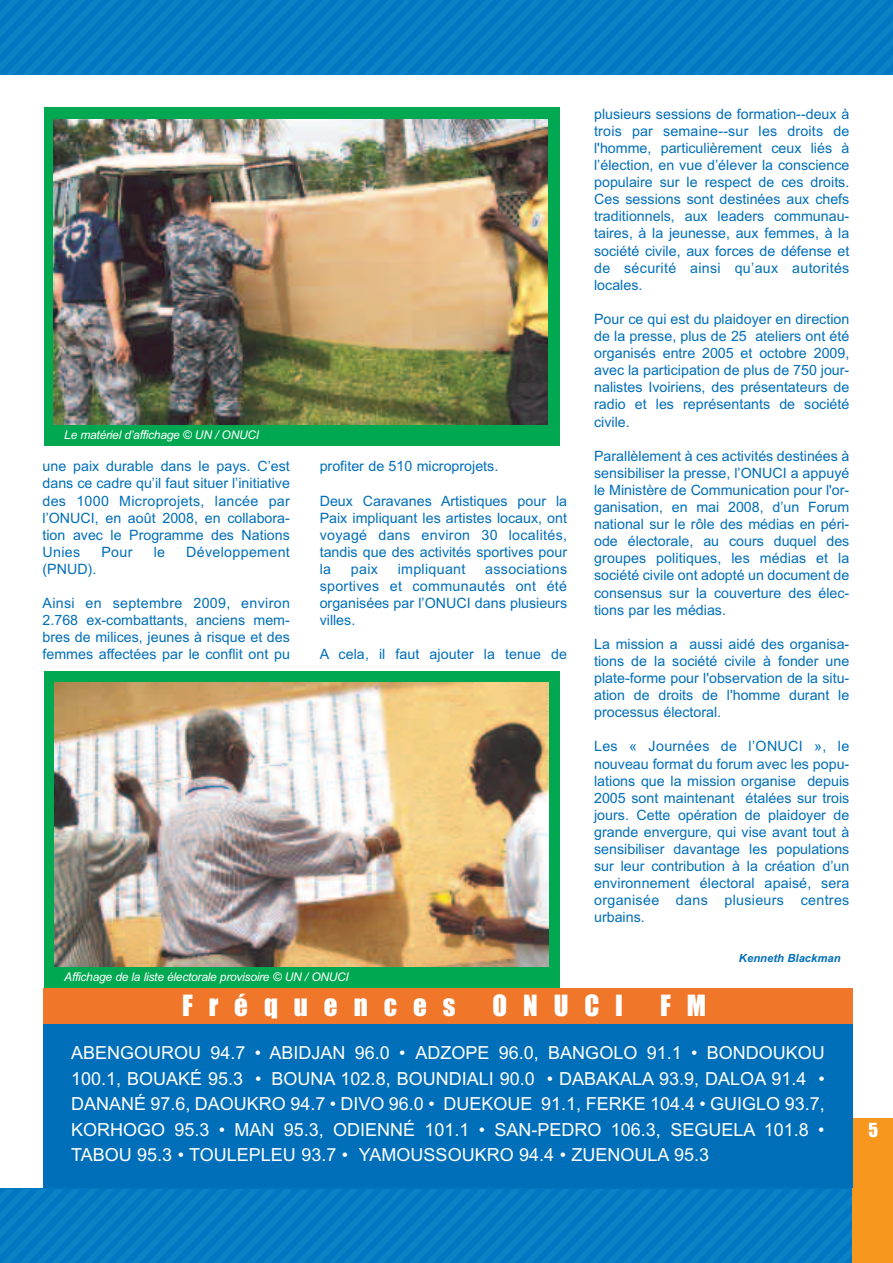
<style>
.page{position:relative;width:893px;height:1263px;background:#fff}
.page>*{position:absolute;margin:0;border:0;box-sizing:border-box;transform-origin:0 0}
.t1{font:27px "Impact";letter-spacing:.59em;color:#fff}
.t2{font:18px/25.5px "Arial";color:#fff;text-align:justify}
.t3{font:18px "Impact";color:#fff}
.t4{font:14.25px/17.1px "Arial";color:#006fba;text-align:justify}
.t5{font:14.25px "Arial";letter-spacing:.02em;color:#006fba}
.t6{font:italic 12px "Arial";letter-spacing:-.02em;color:#fff}
.t7{font:italic 700 11.25px "Arial";color:#006fba}
</style>
<div class="page">
<div style="left:0;top:1189px;width:852px;height:74px;background:#057bc2"></div>
<div style="left:0;top:0;width:893px;height:74px;background:#057cc2"></div>
<div style="left:852px;top:1118px;width:41px;height:145px;background:#f7971d"></div>
<div style="left:44px;top:108px;width:515px;height:338px;background:#00a851"></div>
<img style="left:53px;top:119px;width:495px;height:305px">
<div style="left:44px;top:671px;width:515px;height:317px;background:#00a851"></div>
<img style="left:54px;top:682px;width:495px;height:285px">
<div style="left:43px;top:991px;width:809px;height:197px;background:#006fba"></div>
<div style="left:43px;top:988px;width:809px;height:36px;background:#f07729"></div>
<p class="t6" style="left:64px;top:428px;width:196px">Le matériel d’affichage © UN / ONUCI</p>
<p class="t4" style="left:43px;top:458px;width:249px">une paix durable dans le pays. C’est dans ce cadre qu’il faut situer l’initiative des 1000 Microprojets, lancée par l’ONUCI, en août 2008, en collabora&shy;tion avec le Programme des Nations Unies</p>
<p class="t4" style="left:101px;top:543px;width:33px">Pour</p>
<p class="t4" style="left:154px;top:543px;width:13px">le</p>
<p class="t5" style="left:186px;top:544px;width:105px">Développement</p>
<p class="t4" style="left:43px;top:560px;width:55px">(PNUD).</p>
<p class="t4" style="left:43px;top:595px;width:249px">Ainsi en septembre 2009, environ 2.768 ex-combattants, anciens mem&shy;bres de milices, jeunes à risque et des femmes affectées par le conflit ont pu</p>
<p class="t4" style="left:320px;top:458px;width:180px">profiter de 510 microprojets.</p>
<p class="t4" style="left:320px;top:492px;width:249px">Deux Caravanes Artistiques pour la Paix impliquant les artistes locaux, ont voyagé dans environ 30 localités, tandis que des activités sportives pour la</p>
<p class="t4" style="left:320px;top:560px;width:249px;text-indent:165px">associations sportives et communautés ont été organisées par l’ONUCI dans plusieurs villes.</p>
<p class="t4" style="left:320px;top:646px;width:249px">A cela, il faut ajouter la tenue de</p>
<p class="t4" style="left:351px;top:560px;width:29px">paix</p>
<p class="t5" style="left:398px;top:561px;width:69px">impliquant</p>
<p class="t6" style="left:64px;top:970px;width:286px">Affichage de la liste électorale provisoire © UN / ONUCI</p>
<p class="t4" style="left:594px;top:105px;width:257px">plusieurs sessions de formation--deux à trois par semaine--sur les droits de l'homme, particulièrement ceux liés à l’élection, en vue d’élever la conscience populaire sur le respect de ces droits.<br>Ces sessions sont destinées aux chefs traditionnels, aux leaders communau&shy;taires, à la jeunesse, aux femmes, à la société civile, aux forces de défense et de sécurité ainsi qu’aux autorités locales.</p>
<p class="t4" style="left:594px;top:310px;width:257px">Pour ce qui est du plaidoyer en direction de la presse, plus de 25 ateliers ont été organisés entre 2005 et octobre 2009, avec la participation de plus de 750 jour&shy;nalistes Ivoiriens, des présentateurs de radio et les représentants de société civile.</p>
<p class="t4" style="left:594px;top:447px;width:257px">Parallèlement à ces activités destinées à sensibiliser la presse, l’ONUCI a appuyé le Ministère de Communication pour l'or&shy;ganisation, en mai 2008, d’un Forum national sur le rôle des médias en péri&shy;ode électorale, au cours duquel des groupes politiques, les médias et la société civile ont adopté un document de consensus sur la couverture des élec&shy;tions par les médias.</p>
<p class="t4" style="left:594px;top:635px;width:257px">La mission a aussi aidé des organisa&shy;tions de la société civile à fonder une plate-forme pour l'observation de la situ&shy;ation de droits de l'homme durant le processus électoral.</p>
<p class="t4" style="left:594px;top:738px;width:257px">Les « Journées de l’ONUCI », le nouveau format du forum avec les popu&shy;lations que la mission organise depuis 2005 sont maintenant étalées sur trois jours. Cette opération de plaidoyer de grande envergure, qui vise avant tout à sensibiliser davantage les populations sur leur contribution à la création d’un environnement électoral apaisé, sera organisée dans plusieurs centres urbains.</p>
<p class="t7" style="left:739px;top:952px;width:103px">Kenneth Blackman</p>
<h1 class="t1" style="left:182px;top:990px;width:275px">Fréquences</h1>
<h1 class="t1" style="left:492px;top:990px;width:132px">ONUCI</h1>
<h1 class="t1" style="left:660px;top:990px;width:48px">F M</h1>
<p class="t2" style="left:71px;top:1040px;width:755px">ABENGOUROU 94.7 • ABIDJAN 96.0 • ADZOPE 96.0, BANGOLO 91.1 • BONDOUKOU 100.1, BOUAKÉ 95.3 • BOUNA 102.8, BOUNDIALI 90.0 • DABAKALA 93.9, DALOA 91.4 • DANANÉ 97.6, DAOUKRO 94.7 • DIVO 96.0 • DUEKOUE 91.1, FERKE 104.4 • GUIGLO 93.7, KORHOGO 95.3 • MAN 95.3, ODIENNÉ 101.1 • SAN-PEDRO 106.3, SEGUELA 101.8 • TABOU 95.3 • TOULEPLEU 93.7 • YAMOUSSOUKRO 94.4 • ZUENOULA 95.3</p>
<p class="t3" style="left:868px;top:1120px;width:11px">5</p>
</div>
